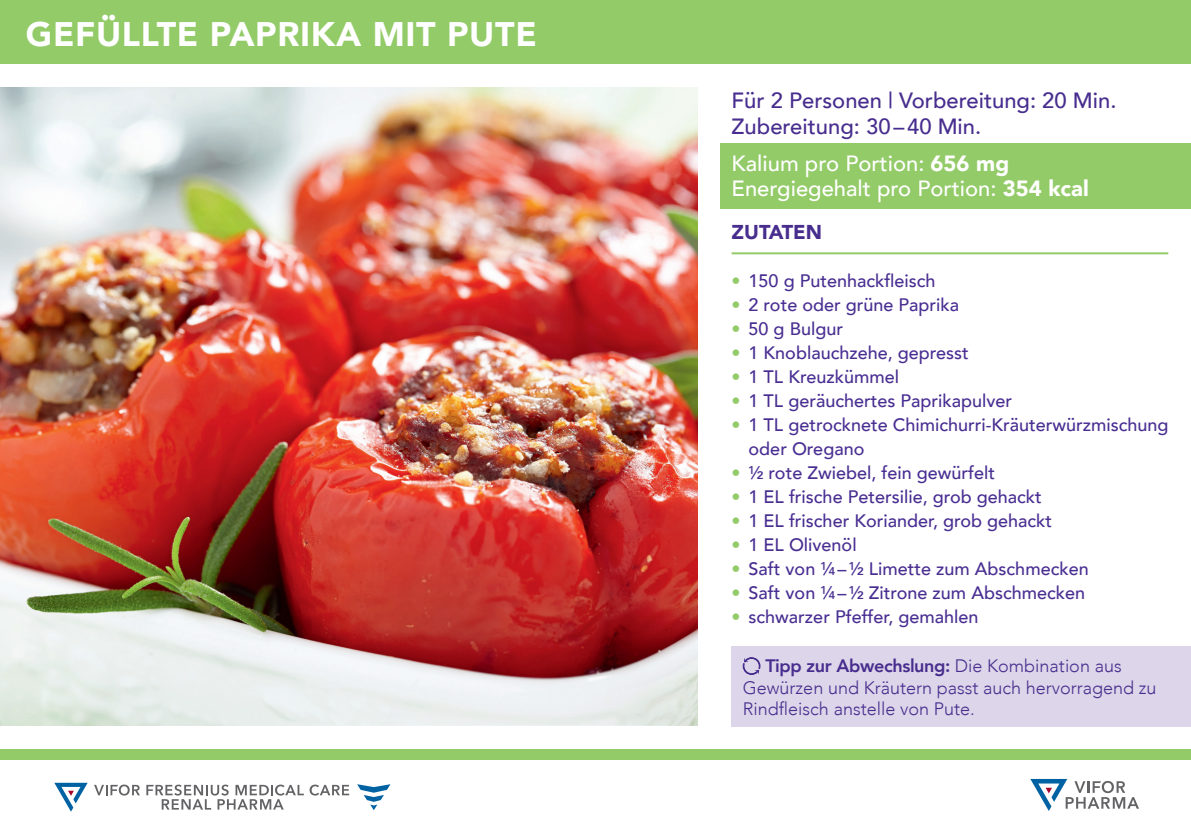
<style>
.page{position:relative;width:1191px;height:840px;background:#fff}
.page>*{position:absolute;margin:0;border:0;box-sizing:border-box;transform-origin:0 0}
.t1{font:900 34px "Avenir";letter-spacing:.02em;color:#fff}
.t2{font:500 22px/26px "Avenir";color:#472d8e}
.t3{font:500 22px/25px "Avenir";color:#fff}
.t4{font:900 20px "Avenir";color:#472d8e}
.t5{font:500 18px/24px "Avenir";color:#492e92}
.t6{font:300 18px/21.6px "Avenir";color:#472d8e}
.s1{font-weight:900}
.s2{color:#93cb68}
.s3{font-weight:800}
</style>
<div class="page">
<div style="left:0;top:748px;width:1191px;height:91px;background:#93cb68"></div>
<div style="left:0;top:760px;width:1191px;height:79px;background:#fff"></div>
<svg style="left:1030px;top:778px;width:109px;height:32px"></svg>
<div style="left:0;top:0;width:1191px;height:63px;background:#93cb68"></div>
<svg style="left:94px;top:784px;width:46px;height:11px"></svg>
<svg style="left:146px;top:784px;width:203px;height:25px"></svg>
<svg style="left:357px;top:784px;width:33px;height:25px"></svg>
<svg style="left:54px;top:782px;width:34px;height:29px"></svg>
<div style="left:720px;top:143px;width:471px;height:65px;background:#93cb68"></div>
<div style="left:731px;top:645px;width:460px;height:81px;background:#ddd5e9"></div>
<svg style="left:742px;top:657px;width:18px;height:17px"></svg>
<img style="left:0;top:88px;width:697px;height:637px">
<hr style="left:731px;top:252px;width:437px;height:2px;background:#93cb68">
<h1 class="t1" style="left:26px;top:5px;width:512px">GEFÜLLTE PAPRIKA MIT PUTE</h1>
<p class="t2" style="left:731px;top:86px;width:386px">Für 2 Personen | Vorbereitung: 20 Min.<br>Zubereitung: 30–40 Min.</p>
<p class="t3" style="left:731px;top:150px;width:358px">Kalium pro Portion: <span class="s1">656 mg<br></span>Energiegehalt pro Portion: <span class="s1">354 kcal</span></p>
<p class="t4" style="left:731px;top:215px;width:92px">ZUTATEN</p>
<p class="t5" style="left:731px;top:268px;width:205px"><span class="s2">•</span> 150 g Putenhackfleisch</p>
<p class="t5" style="left:731px;top:292px;width:229px"><span class="s2">•</span> 2 rote oder grüne Paprika</p>
<p class="t5" style="left:731px;top:316px;width:113px"><span class="s2">•</span> 50 g Bulgur</p>
<p class="t5" style="left:731px;top:340px;width:239px"><span class="s2">•</span> 1 Knoblauchzehe, gepresst</p>
<p class="t5" style="left:731px;top:364px;width:169px"><span class="s2">•</span> 1 TL Kreuzkümmel</p>
<p class="t5" style="left:731px;top:388px;width:282px"><span class="s2">•</span> 1 TL geräuchertes Paprikapulver</p>
<p class="t5" style="left:748px;top:412px;width:421px;text-indent:-17px"><span class="s2">•</span> 1 TL getrocknete Chimichurri-Kräuterwürzmischung oder Oregano</p>
<p class="t5" style="left:731px;top:460px;width:265px"><span class="s2">•</span> ½ rote Zwiebel, fein gewürfelt</p>
<p class="t5" style="left:731px;top:484px;width:312px"><span class="s2">•</span> 1 EL frische Petersilie, grob gehackt</p>
<p class="t5" style="left:731px;top:508px;width:322px"><span class="s2">•</span> 1 EL frischer Koriander, grob gehackt</p>
<p class="t5" style="left:731px;top:532px;width:127px"><span class="s2">•</span> 1 EL Olivenöl</p>
<p class="t5" style="left:731px;top:556px;width:358px"><span class="s2">•</span> Saft von ¼–½ Limette zum Abschmecken</p>
<p class="t5" style="left:731px;top:580px;width:355px"><span class="s2">•</span> Saft von ¼–½ Zitrone zum Abschmecken</p>
<p class="t5" style="left:731px;top:604px;width:248px"><span class="s2">•</span> schwarzer Pfeffer, gemahlen</p>
<p class="t6" style="left:743px;top:654px;width:415px;text-indent:22px"><span class="s3">Tipp zur Abwechslung:</span> Die Kombination aus<br>Gewürzen und Kräutern passt auch hervorragend zu<br>Rindfleisch anstelle von Pute.</p>
</div>
